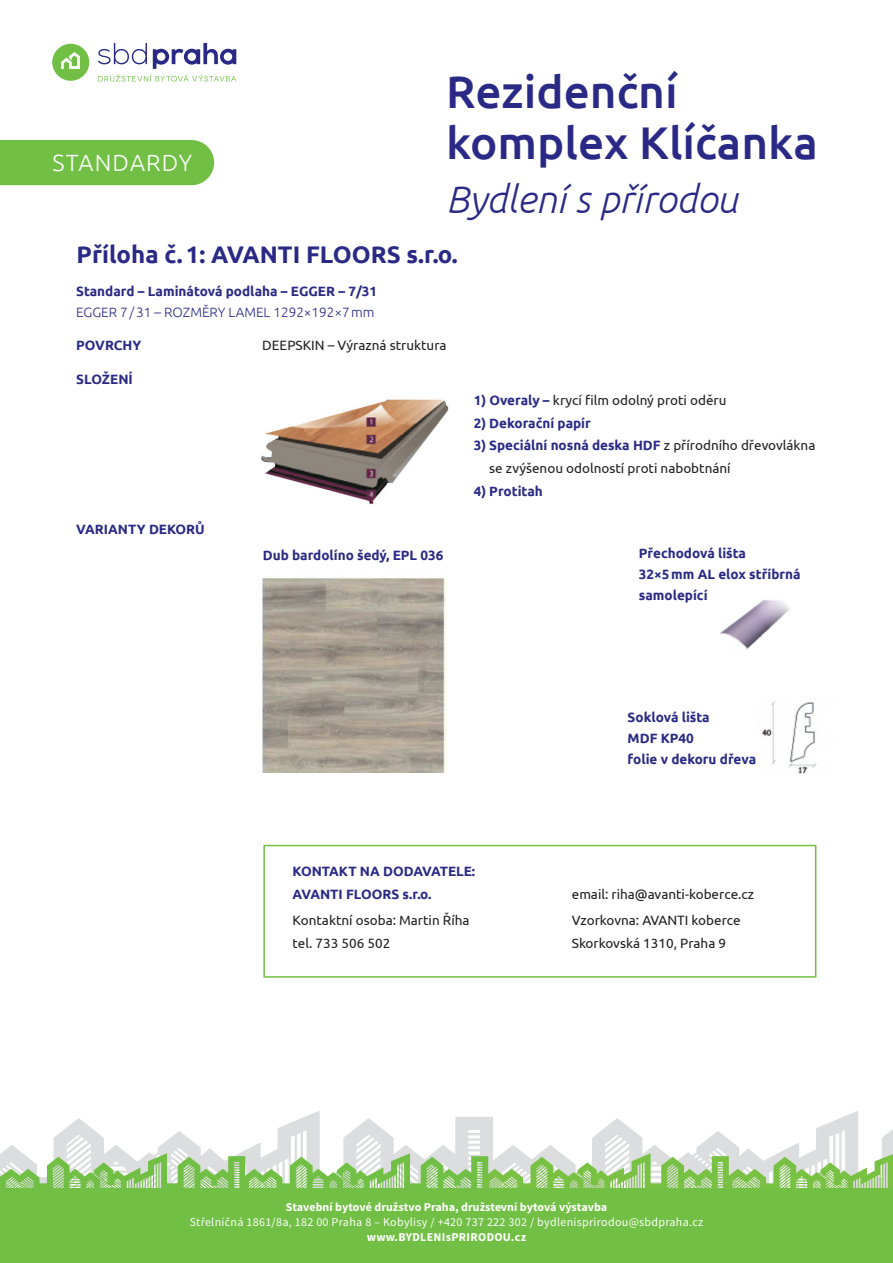
<style>
.page{position:relative;width:893px;height:1263px;background:#fff}
.page>*{position:absolute;margin:0;border:0;box-sizing:border-box;transform-origin:0 0}
.t1{font:500 45.9px/50.2px "Ubuntu";color:#2a2a86}
.t2{font:italic 300 38.4px "Ubuntu";color:#2a2a86}
.t3{font:700 24px "Ubuntu";color:#2a2a86}
.t4{font:300 23.55px "Ubuntu";letter-spacing:.05em;color:#fff}
.t5{font:13.5px/22.5px "Ubuntu";color:#231f20}
.t6{font:700 13.5px/21px "Ubuntu";color:#2a2a86}
.t7{font:300 13.5px "Ubuntu";color:#2a2a86}
.t8{font:12px "Source Sans Pro";letter-spacing:.025em;color:#fff}
.t9{font:700 12px "Source Sans Pro";color:#fff}
.t10{font:700 12px "Source Sans Pro";letter-spacing:.025em;color:#fff}
.s1{font-weight:700;color:#2a2a86}
</style>
<div class="page">
<img style="left:721px;top:600px;width:69px;height:49px">
<svg style="left:2px;top:1111px;width:891px;height:42px"></svg>
<div style="left:0;top:1189px;width:893px;height:74px;background:#71bf44"></div>
<svg style="left:0;top:1153px;width:893px;height:36px;background:#b2d59d"></svg>
<svg style="left:52px;top:44px;width:37px;height:37px"></svg>
<svg style="left:98px;top:43px;width:138px;height:39px"></svg>
<div style="left:0;top:140px;width:214px;height:45px;background:#71bf44"></div>
<img style="left:261px;top:399px;width:188px;height:105px">
<img style="left:761px;top:701px;width:56px;height:72px">
<img style="left:263px;top:576px;width:183px;height:196px">
<div style="left:263px;top:845px;width:553px;height:133px;border:2px solid #71bf44"></div>
<h1 class="t1" style="left:446px;top:65px;width:373px">Rezidenční komplex Klíčanka</h1>
<h2 class="t2" style="left:446px;top:176px;width:293px">Bydlení s přírodou</h2>
<h3 class="t3" style="left:77px;top:240px;width:383px">Příloha č. 1: AVANTI FLOORS s.r.o.</h3>
<p class="t6" style="left:76px;top:281px;width:303px">Standard – Laminátová podlaha – EGGER – 7/31</p>
<p class="t7" style="left:76px;top:304px;width:300px">EGGER 7 / 31 – ROZMĚRY LAMEL 1292×192×7 mm</p>
<p class="t6" style="left:76px;top:335px;width:67px">POVRCHY</p>
<p class="t5" style="left:262px;top:334px;width:186px">DEEPSKIN – Výrazná struktura</p>
<p class="t6" style="left:76px;top:369px;width:58px">SLOŽENÍ</p>
<p class="t5" style="left:474px;top:389px;width:254px"><span class="s1">1) Overaly –</span> krycí film odolný proti oděru</p>
<p class="t6" style="left:474px;top:412px;width:119px">2) Dekorační papír</p>
<p class="t5" style="left:489px;top:434px;width:328px;text-indent:-16px"><span class="s1">3) Speciální nosná deska HDF</span> z přírodního dřevovlákna se zvýšenou odolností proti nabobtnání</p>
<p class="t6" style="left:474px;top:480px;width:71px">4) Protitah</p>
<p class="t6" style="left:76px;top:518px;width:130px">VARIANTY DEKORŮ</p>
<p class="t6" style="left:263px;top:544px;width:182px">Dub bardolíno šedý, EPL 036</p>
<h3 class="t4" style="left:52px;top:149px;width:141px">STANDARDY</h3>
<p class="t6" style="left:639px;top:543px;width:163px">Přechodová lišta<br>32×5 mm AL elox stříbrná samolepící</p>
<p class="t6" style="left:293px;top:860px;width:184px;line-height:22.5px">KONTAKT NA DODAVATELE:<br>AVANTI FLOORS s.r.o.</p>
<p class="t5" style="left:293px;top:909px;width:178px">Kontaktní osoba: Martin Říha tel. 733 506 502</p>
<p class="t6" style="left:628px;top:707px;width:130px">Soklová lišta<br>MDF KP40<br>folie v dekoru dřeva</p>
<p class="t5" style="left:572px;top:880px;width:184px;line-height:26.7px">email: riha@avanti-koberce.cz<br>Vzorkovna: AVANTI koberce</p>
<p class="t5" style="left:572px;top:931px;width:156px">Skorkovská 1310, Praha 9</p>
<p class="t9" style="left:286px;top:1199px;width:323px">Stavební bytové družstvo Praha, družstevní bytová výstavba</p>
<p class="t8" style="left:190px;top:1214px;width:515px">Střelničná 1861/8a, 182 00 Praha 8 – Kobylisy / +420 737 222 302 / bydlenisprirodou@sbdpraha.cz</p>
<p class="t10" style="left:367px;top:1229px;width:161px">www.BYDLENIsPRIRODOU.cz</p>
</div>
